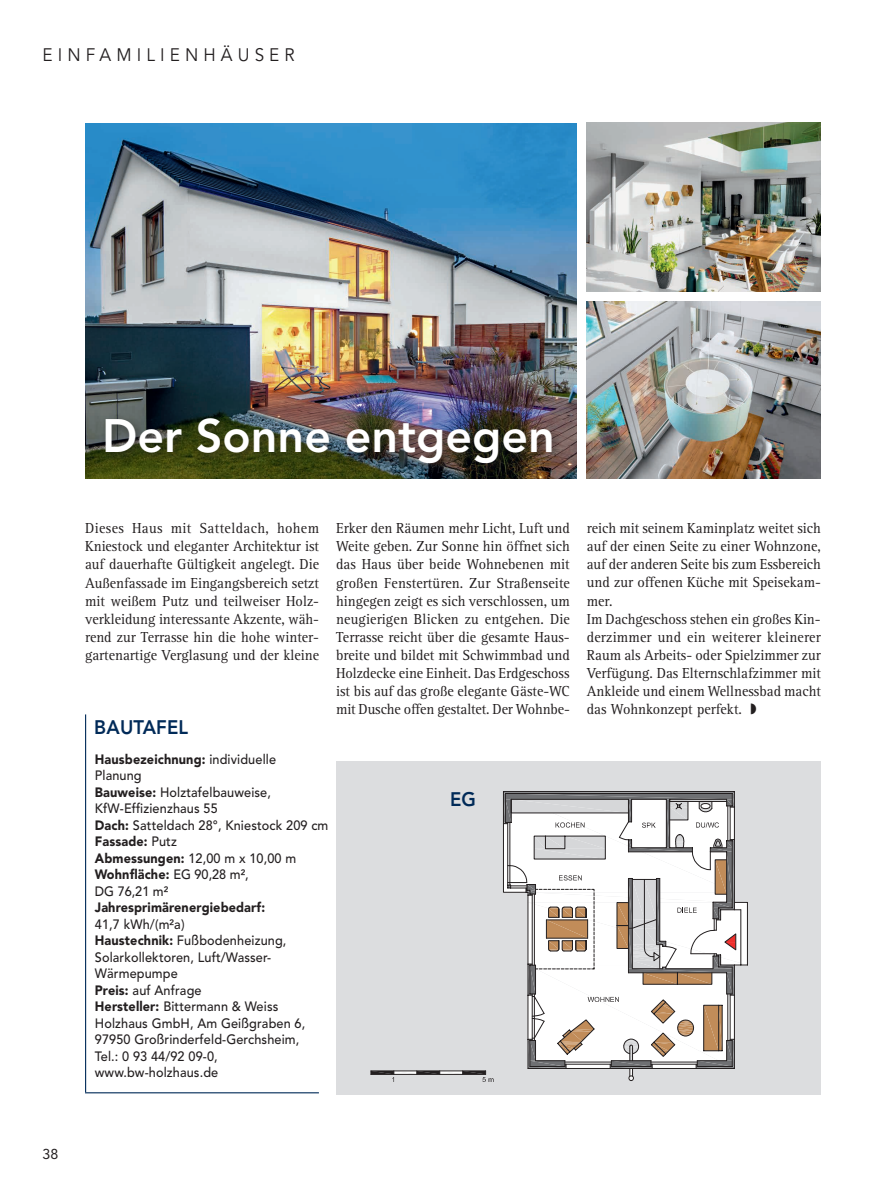
<style>
.page{position:relative;width:893px;height:1191px;background:#fff}
.page>*{position:absolute;margin:0;border:0;box-sizing:border-box;transform-origin:0 0}
.t1{font:800 46.5px "Avenir";color:#fff}
.t2{font:800 19.5px "Avenir";letter-spacing:.01em;color:#002a58;scale:.95 1}
.t3{font:18px "Avenir";letter-spacing:.3em;color:#231f20;scale:.95 1}
.t4{font:15px/18.1px "Rotis Serif";color:#231f20;text-align:justify;scale:.95 1}
.t5{font:14.25px "Avenir";color:#231f20}
.t6{font:500 13.5px/16.5px "Avenir";letter-spacing:.01em;color:#231f20;scale:.94 1}
.t7{font:900 13.5px "Avenir";letter-spacing:.01em;color:#231f20;scale:.94 1}
.s1{font-weight:900}
</style>
<div class="page">
<div style="left:336px;top:761px;width:485px;height:334px;background:#dcdddf"></div>
<hr style="left:85px;top:1092px;width:234px;height:1px;background:#002a58">
<img style="left:587px;top:301px;width:234px;height:178px">
<img style="left:85px;top:123px;width:492px;height:356px">
<img style="left:587px;top:123px;width:234px;height:168px">
<hr style="left:85px;top:714px;width:1px;height:378px;background:#002a58">
<svg style="left:371px;top:791px;width:376px;height:291px"></svg>
<div style="left:101px;top:414px;width:462px;height:61px;background:#231f20;opacity:.5"></div>
<p class="t3" style="left:43px;top:45px;width:267px">EINFAMILIENHÄUSER</p>
<h1 class="t1" style="left:102px;top:408px;width:454px">Der Sonne entgegen</h1>
<p class="t4" style="left:85px;top:519px;width:248px">Dieses Haus mit Satteldach, hohem Kniestock und eleganter Architektur ist auf dauerhafte Gültigkeit angelegt. Die Außenfassade im Eingangsbereich setzt mit weißem Putz und teilweiser Holz&shy;verkleidung interessante Akzente, wäh&shy;rend zur Terrasse hin die hohe winter&shy;gartenartige Verglasung und der kleine</p>
<p class="t4" style="left:336px;top:519px;width:248px">Erker den Räumen mehr Licht, Luft und Weite geben. Zur Sonne hin öffnet sich das Haus über beide Wohnebenen mit großen Fenstertüren. Zur Straßenseite hingegen zeigt es sich verschlossen, um neugierigen Blicken zu entgehen. Die Terrasse reicht über die gesamte Haus&shy;breite und bildet mit Schwimmbad und Holzdecke eine Einheit. Das Erdgeschoss ist bis auf das große elegante Gäste-WC mit Dusche offen gestaltet. Der Wohnbe-</p>
<p class="t4" style="left:587px;top:519px;width:248px;text-align:left">reich mit seinem Kaminplatz weitet sich auf der einen Seite zu einer Wohnzone, auf der anderen Seite bis zum Essbereich und zur offenen Küche mit Speisekam&shy;mer.<br>Im Dachgeschoss stehen ein großes Kin&shy;derzimmer und ein weiterer kleinerer Raum als Arbeits- oder Spielzimmer zur Verfügung. Das Elternschlafzimmer mit Ankleide und einem Wellnessbad macht das Wohnkonzept perfekt.</p>
<h2 class="t2" style="left:94px;top:715px;width:100px">BAUTAFEL</h2>
<p class="t6" style="left:95px;top:751px;width:250px"><span class="s1">Hausbezeichnung:</span> individuelle<br>Planung<br><span class="s1">Bauweise:</span> Holztafelbauweise,<br>KfW-Effizienzhaus 55<br><span class="s1">Dach:</span> Satteldach 28°, Kniestock 209 cm<br><span class="s1">Fassade:</span> Putz<br><span class="s1">Abmessungen:</span> 12,00 m x 10,00 m<br><span class="s1">Wohnfläche:</span> EG 90,28 m²,<br>DG 76,21 m²</p>
<p class="t7" style="left:95px;top:899px;width:183px">Jahresprimärenergiebedarf:</p>
<p class="t6" style="left:95px;top:916px;width:225px">41,7 kWh/(m²a)<br><span class="s1">Haustechnik:</span> Fußbodenheizung,<br>Solarkollektoren, Luft/Wasser-<br>Wärmepumpe<br><span class="s1">Preis:</span> auf Anfrage<br><span class="s1">Hersteller:</span> Bittermann &amp; Weiss<br>Holzhaus GmbH, Am Geißgraben 6,<br>97950 Großrinderfeld-Gerchsheim,<br>Tel.: 0 93 44/92 09-0, www.bw-holzhaus.de</p>
<h2 class="t2" style="left:450px;top:787px;width:29px">EG</h2>
<p class="t5" style="left:43px;top:1146px;width:17px">38</p>
</div>
